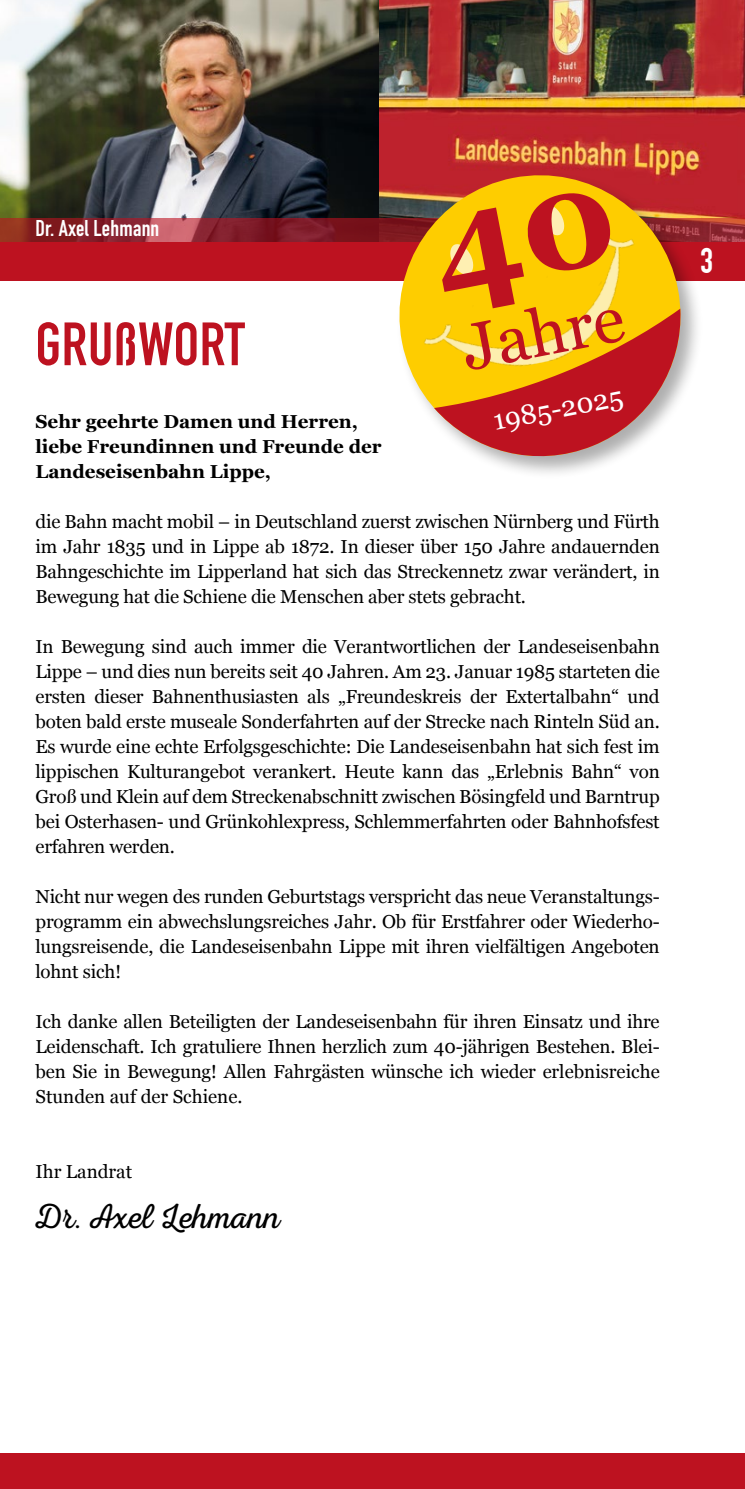
<style>
.page{position:relative;width:745px;height:1489px;background:#fff}
.page>*{position:absolute;margin:0;border:0;box-sizing:border-box;transform-origin:0 0}
.t1{font:65.25px "Georgia";color:#bd1220}
.t2{font:60px "DIN Engschrift LT Alternate";letter-spacing:.01em;color:#bd1220}
.t3{font:35px "Nexa Rust Script L 0";color:#000}
.t4{font:35px "DIN Engschrift LT Alternate";color:#fff}
.t5{font:27.75px "Georgia";color:#fff}
.t6{font:22.5px "DIN Engschrift Std";letter-spacing:.01em;color:#fff}
.t7{font:18.75px/25px "Georgia";letter-spacing:-.01em;color:#000;text-align:justify}
.t8{font:700 18.75px/25px "Georgia";color:#000}
</style>
<div class="page">
<div style="left:0;top:240px;width:744px;height:41px;background:#bd1220"></div>
<div style="left:0;top:1452px;width:744px;height:36px;background:#bd1220"></div>
<img style="left:0;top:0;width:744px;height:218px">
<svg style="left:0;top:218px;width:744px;height:24px;background:#8d282f"></svg>
<div style="left:395px;top:171px;width:308px;height:308px;background:#000;opacity:.32"></div>
<svg style="left:387px;top:163px;width:305px;height:305px"></svg>
<img style="left:393px;top:219px;width:37px;height:168px">
<svg style="left:430px;top:186px;width:252px;height:283px;background:#e7a033"></svg>
<p class="t6" style="left:35px;top:215px;width:125px">Dr. Axel Lehmann</p>
<h1 class="t1" style="left:454px;top:301px;width:164px;rotate:-11deg">Jahre</h1>
<h3 class="t5" style="left:489px;top:400px;width:133px;rotate:-11deg">1985-2025</h3>
<h2 class="t2" style="left:35px;top:309px;width:210px">GRUßWORT</h2>
<p class="t8" style="left:35px;top:408px;width:347px">Sehr geehrte Damen und Herren, liebe Freundinnen und Freunde der<br>Landeseisenbahn Lippe,</p>
<p class="t7" style="left:35px;top:508px;width:625px">die Bahn macht mobil – in Deutschland zuerst zwischen Nürnberg und Fürth im Jahr 1835 und in Lippe ab 1872. In dieser über 150 Jahre andauernden Bahngeschichte im Lipperland hat sich das Streckennetz zwar verändert, in Bewegung hat die Schiene die Menschen aber stets gebracht.</p>
<p class="t7" style="left:35px;top:633px;width:625px">In Bewegung sind auch immer die Verantwortlichen der Landeseisenbahn Lippe – und dies nun bereits seit 40 Jahren. Am 23. Januar 1985 starteten die ersten dieser Bahnenthusiasten als „Freundeskreis der Extertalbahn“ und boten bald erste museale Sonderfahrten auf der Strecke nach Rinteln Süd an.<br>Es wurde eine echte Erfolgsgeschichte: Die Landeseisenbahn hat sich fest im lippischen Kulturangebot verankert. Heute kann das „Erlebnis Bahn“ von Groß und Klein auf dem Streckenabschnitt zwischen Bösingfeld und Barntrup bei Osterhasen- und Grünkohlexpress, Schlemmerfahrten oder Bahnhofsfest erfahren werden.</p>
<p class="t7" style="left:35px;top:883px;width:625px">Nicht nur wegen des runden Geburtstags verspricht das neue Veranstaltungs&shy;programm ein abwechslungsreiches Jahr. Ob für Erstfahrer oder Wiederho&shy;lungsreisende, die Landeseisenbahn Lippe mit ihren vielfältigen Angeboten lohnt sich!</p>
<p class="t7" style="left:35px;top:1008px;width:625px">Ich danke allen Beteiligten der Landeseisenbahn für ihren Einsatz und ihre Leidenschaft. Ich gratuliere Ihnen herzlich zum 40-jährigen Bestehen. Blei&shy;ben Sie in Bewegung! Allen Fahrgästen wünsche ich wieder erlebnisreiche Stunden auf der Schiene.</p>
<p class="t7" style="left:35px;top:1158px;width:98px">Ihr Landrat</p>
<h3 class="t3" style="left:35px;top:1197px;width:246px">Dr. Axel Lehmann</h3>
<h3 class="t4" style="left:699px;top:240px;width:15px">3</h3>
</div>
